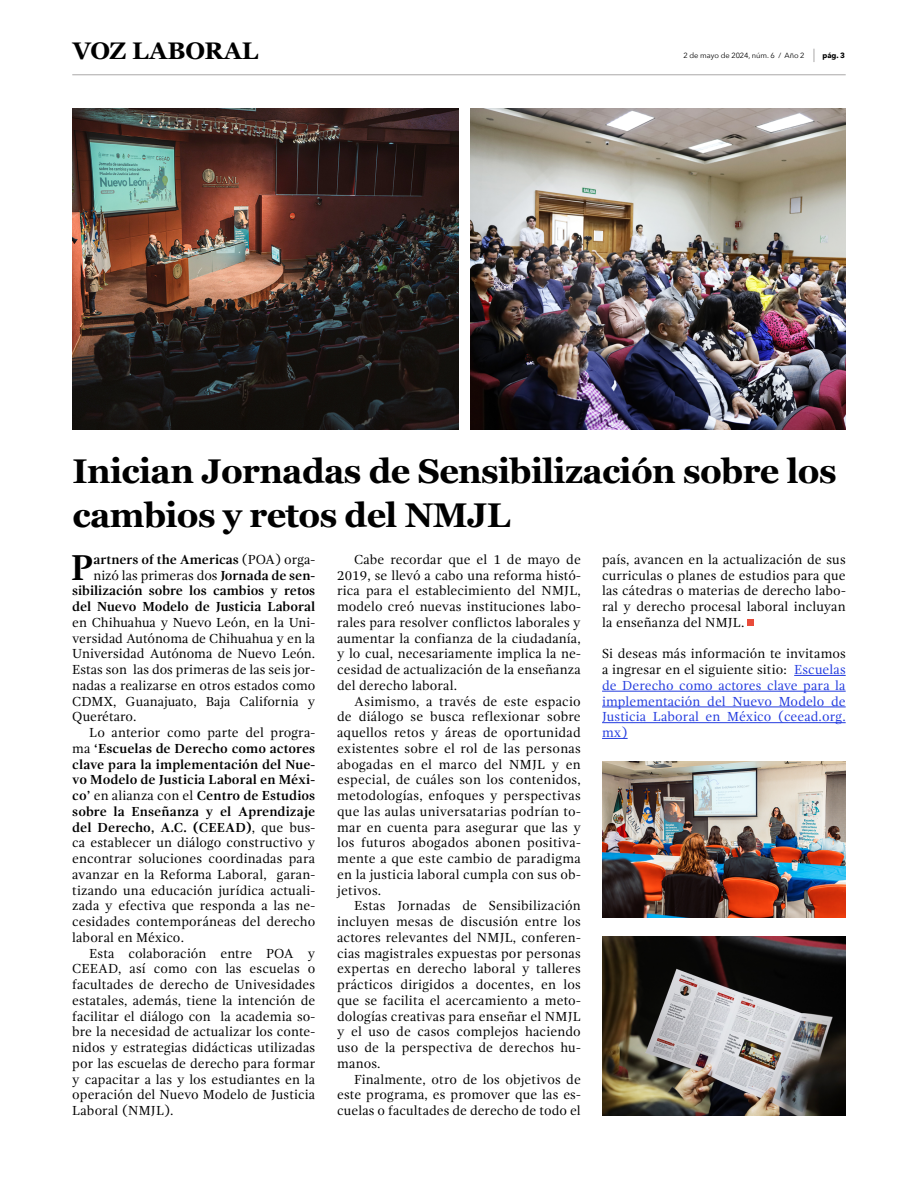
<style>
.page{position:relative;width:918px;height:1188px;background:#fff}
.page>*{position:absolute;margin:0;border:0;box-sizing:border-box;transform-origin:0 0}
.t1{font:700 37.05px "Gandhi Serif";color:#000}
.t2{font:700 34.35px/43.7px "Georgia";letter-spacing:-.02em;color:#000}
.t3{font:700 24px "Georgia";color:#000}
.t4{font:13.5px/15.8px "Gandhi Serif";letter-spacing:.01em;color:#000;text-align:justify}
.t5{font:13.5px/15.8px "Gandhi Serif";letter-spacing:.005em;color:#223bdf;text-align:justify}
.t6{font:700 13.5px/15.8px "Gandhi Serif";letter-spacing:-.005em;color:#000;text-align:right}
.t7{font:7.5px "Avenir Next";letter-spacing:-.01em;color:#000}
.t8{font:700 7.5px "Avenir Next";color:#000}
.s1{font-weight:400}
.s2{font-weight:700}
.s3{color:#000}
</style>
<div class="page">
<hr style="left:72px;top:74px;width:774px;height:1px;background:#b3b2b2">
<hr style="left:794px;top:675px;width:52px;height:1px;background:#223bdf">
<hr style="left:602px;top:691px;width:244px;height:1px;background:#223bdf">
<hr style="left:602px;top:707px;width:244px;height:1px;background:#223bdf">
<hr style="left:602px;top:722px;width:244px;height:1px;background:#223bdf">
<svg style="left:602px;top:738px;width:26px;height:1px"></svg>
<div style="left:747px;top:619px;width:7px;height:7px;background:#e94b3a"></div>
<img style="left:602px;top:936px;width:243px;height:180px">
<img style="left:72px;top:108px;width:387px;height:321px">
<img style="left:470px;top:108px;width:376px;height:321px">
<img style="left:602px;top:761px;width:244px;height:157px">
<svg style="left:813px;top:49px;width:2px;height:13px"></svg>
<h3 class="t3" style="left:73px;top:32px;width:187px">VOZ LABORAL</h3>
<p class="t7" style="left:684px;top:49px;width:123px">2 de mayo de 2024, núm. 6 / Año 2</p>
<p class="t8" style="left:823px;top:49px;width:24px">pág. 3</p>
<h2 class="t2" style="left:73px;top:448px;width:766px">Inician Jornadas de Sensibilización sobre los cambios y retos del NMJL</h2>
<p class="t4" style="left:337px;top:551px;width:245px;text-indent:17px">Cabe recordar que el 1 de mayo de 2019, se llevó a cabo una reforma histó&shy;rica para el establecimiento del NMJL, modelo creó nuevas instituciones labo&shy;rales para resolver conflictos laborales y aumentar la confianza de la ciudadanía, y lo cual, necesariamente implica la ne&shy;cesidad de actualización de la enseñanza del derecho laboral.</p>
<p class="t4" style="left:337px;top:693px;width:245px;text-indent:17px">Asimismo, a través de este espacio de diálogo se busca reflexionar sobre aquellos retos y áreas de oportunidad existentes sobre el rol de las personas abogadas en el marco del NMJL y en especial, de cuáles son los contenidos, metodologías, enfoques y perspectivas que las aulas universatarias podrían to&shy;mar en cuenta para asegurar que las y los futuros abogados abonen positiva&shy;mente a que este cambio de paradigma en la justicia laboral cumpla con sus ob&shy;jetivos.</p>
<p class="t4" style="left:337px;top:898px;width:245px;text-indent:17px">Estas Jornadas de Sensibilización incluyen mesas de discusión entre los actores relevantes del NMJL, conferen&shy;cias magistrales expuestas por personas expertas en derecho laboral y talleres prácticos dirigidos a docentes, en los que se facilita el acercamiento a meto&shy;dologías creativas para enseñar el NMJL y el uso de casos complejos haciendo uso de la perspectiva de derechos hu&shy;manos.</p>
<p class="t4" style="left:337px;top:1071px;width:245px;text-indent:17px">Finalmente, otro de los objetivos de este programa, es promover que las es&shy;cuelas o facultades de derecho de todo el</p>
<p class="t6" style="left:72px;top:551px;width:244px">artners of the Americas <span class="s1">(POA) orga&shy;nizó las primeras dos</span> Jornada de sen&shy;sibilización sobre los cambios y retos del Nuevo Modelo de Justicia Laboral</p>
<p class="t4" style="left:72px;top:614px;width:245px">en Chihuahua y Nuevo León, en la Uni&shy;versidad Autónoma de Chihuahua y en la Universidad Autónoma de Nuevo León.<br>Estas son las dos primeras de las seis jor&shy;nadas a realizarse en otros estados como CDMX, Guanajuato, Baja California y Querétaro.</p>
<p class="t4" style="left:72px;top:725px;width:245px;text-indent:17px">Lo anterior como parte del progra&shy;ma <span class="s2">‘Escuelas de Derecho como actores clave para la implementación del Nue&shy;vo Modelo de Justicia Laboral en Méxi&shy;co’</span> en alianza con el <span class="s2">Centro de Estudios sobre la Enseñanza y el Aprendizaje del Derecho, A.C. (CEEAD)</span>, que bus&shy;ca establecer un diálogo constructivo y encontrar soluciones coordinadas para avanzar en la Reforma Laboral, garan&shy;tizando una educación jurídica actuali&shy;zada y efectiva que responda a las ne&shy;cesidades contemporáneas del derecho laboral en México.</p>
<p class="t4" style="left:72px;top:945px;width:245px;text-indent:17px">Esta colaboración entre POA y CEEAD, así como con las escuelas o facultades de derecho de Univesidades estatales, además, tiene la intención de facilitar el diálogo con la academia so&shy;bre la necesidad de actualizar los conte&shy;nidos y estrategias didácticas utilizadas por las escuelas de derecho para formar y capacitar a las y los estudiantes en la operación del Nuevo Modelo de Justicia Laboral (NMJL).</p>
<p class="t4" style="left:602px;top:551px;width:245px">país, avancen en la actualización de sus curriculas o planes de estudios para que las cátedras o materias de derecho labo&shy;ral y derecho procesal laboral incluyan la enseñanza del NMJL.</p>
<p class="t5" style="left:602px;top:646px;width:245px"><span class="s3">Si deseas más información te invitamos a ingresar en el siguiente sitio:</span> Escuelas de Derecho como actores clave para la implementación del Nuevo Modelo de Justicia Laboral en México (ceead.org. mx)</p>
<h1 class="t1" style="left:71px;top:546px;width:24px">P</h1>
</div>
